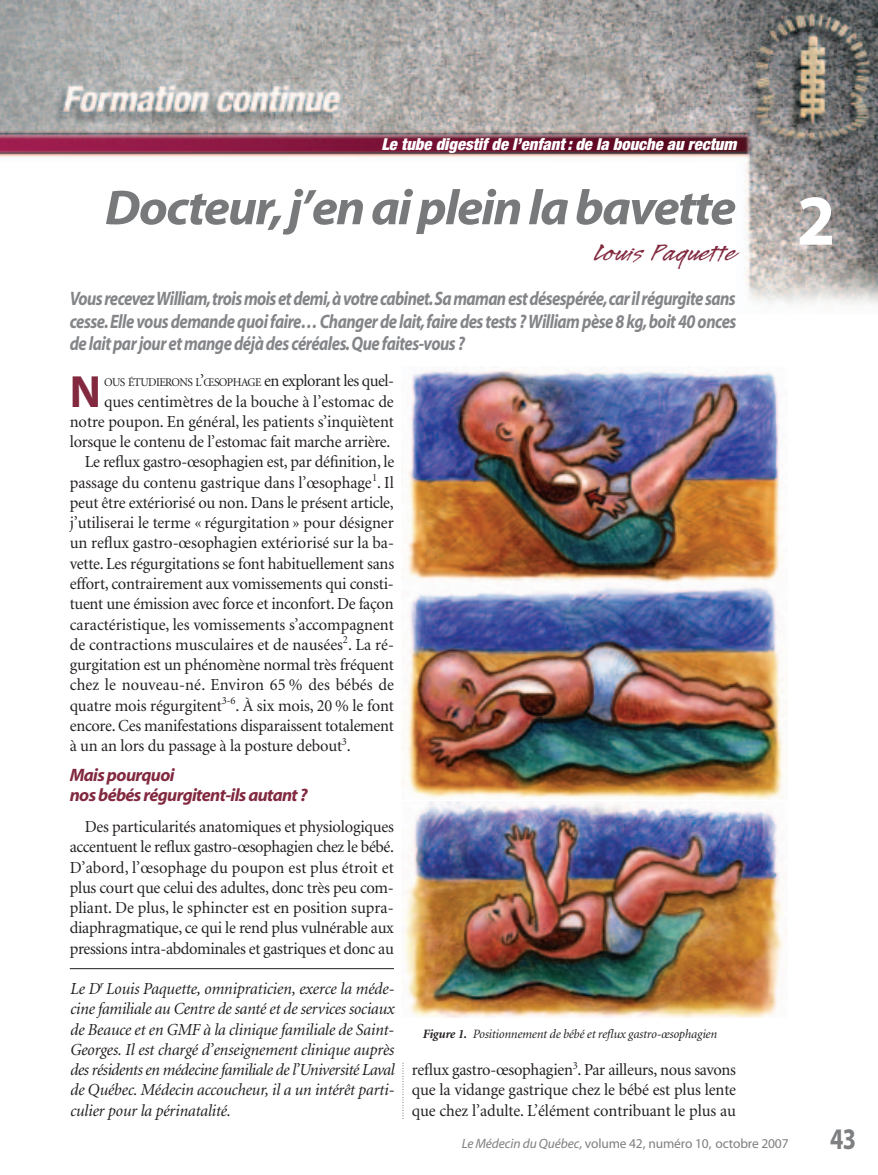
<style>
.page{position:relative;width:878px;height:1175px;background:#fff}
.page>*{position:absolute;margin:0;border:0;box-sizing:border-box;transform-origin:0 0}
.t1{font:700 72px "Myriad";color:#fff}
.t2{font:italic 700 49.5px "Myriad";letter-spacing:-.035em;color:#77797b;scale:1.05 1}
.t3{font:700 45.3px "Myriad";color:#82293f}
.t4{font:700 30px "Myriad";color:#7d7f81;scale:.8 1}
.t5{font:27px "Legault Std";color:#82293f;scale:1.2 1}
.t6{font:italic 700 19.5px/22.5px "Myriad";letter-spacing:-.03em;color:#838588;text-align:justify;scale:.85 1}
.t7{font:italic 700 18px/19.5px "Myriad";letter-spacing:-.035em;color:#82293f}
.t8{font:16.8px/20.2px "Minion";letter-spacing:-.01em;color:#231f20;text-align:justify}
.t9{font:italic 16.8px/20.2px "Minion";letter-spacing:-.01em;color:#231f20;text-align:justify}
.t10{font:16.8px "Minion";letter-spacing:.01em;color:#231f20}
.t11{font:italic 900 condensed 16.5px "Helvetica Neue";color:#fff}
.t12{font:13.5px "Myriad";letter-spacing:-.01em;color:#7d7f81}
.t13{font:italic 12.75px "Minion";letter-spacing:-.015em;color:#231f20}
.t14{font:11.85px "Minion";letter-spacing:-.045em;color:#231f20}
.s1{font-size:16.8px}
.s2{font-weight:700}
.s3{font-style:italic}
</style>
<div class="page">
<img style="left:0;top:0;width:878px;height:304px">
<hr style="left:70px;top:968px;width:324px;height:1px;background:#231f20">
<img style="left:401px;top:368px;width:385px;height:431px">
<img style="left:401px;top:801px;width:385px;height:216px">
<svg style="left:402px;top:1063px;width:1px;height:56px"></svg>
<p class="t11" style="left:381px;top:138px;width:356px">Le tube digestif de l’enfant : de la bouche au rectum</p>
<h2 class="t2" style="left:105px;top:189px;width:602px">Docteur,j’en ai plein la bavette</h2>
<h3 class="t5" style="left:595px;top:235px;width:119px">Louis Paquette</h3>
<p class="t6" style="left:70px;top:289px;width:785px">Vous recevez William,trois mois et demi,à votre cabinet.Sa maman est désespérée,car il régurgite sans cesse.Elle vous demande quoi faire… Changer de lait,faire des tests ? William pèse 8 kg,boit 40 onces de lait par jour et mange déjà des céréales.Que faites-vous ?</p>
<h3 class="t3" style="left:70px;top:374px;width:33px">N</h3>
<p class="t14" style="left:104px;top:378px;width:291px">OUS ÉTUDIERONS L<span class="s1">’</span>ŒSOPHAGE <span class="s1">en explorant les quel-</span></p>
<p class="t8" style="left:104px;top:392px;width:291px">ques centimètres de la bouche à l’estomac de</p>
<p class="t8" style="left:70px;top:413px;width:325px">notre poupon. En général, les patients s’inquiètent</p>
<p class="t8" style="left:70px;top:433px;width:322px">lorsque le contenu de l’estomac fait marche arrière.</p>
<p class="t8" style="left:85px;top:453px;width:311px">Le reflux gastro-œsophagien est, par définition, le</p>
<p class="t8" style="left:70px;top:473px;width:326px">passage du contenu gastrique dans l’œsophage<sup>1</sup>. Il</p>
<p class="t8" style="left:70px;top:494px;width:325px">peut être extériorisé ou non. Dans le présent article,</p>
<p class="t8" style="left:70px;top:514px;width:325px">j’utiliserai le terme « régurgitation » pour désigner</p>
<p class="t8" style="left:70px;top:534px;width:326px">un reflux gastro-œsophagien extériorisé sur la ba-</p>
<p class="t8" style="left:70px;top:554px;width:326px">vette. Les régurgitations se font habituellement sans</p>
<p class="t8" style="left:70px;top:575px;width:325px">effort, contrairement aux vomissements qui consti-</p>
<p class="t8" style="left:70px;top:595px;width:325px">tuent une émission avec force et inconfort. De façon</p>
<p class="t8" style="left:70px;top:615px;width:325px">caractéristique, les vomissements s’accompagnent</p>
<p class="t8" style="left:70px;top:635px;width:326px">de contractions musculaires et de nausées<sup>2</sup>. La ré-</p>
<p class="t8" style="left:70px;top:656px;width:325px">gurgitation est un phénomène normal très fréquent</p>
<p class="t10" style="left:70px;top:678px;width:326px">chez le nouveau-né. Environ 65 % des bébés de</p>
<p class="t8" style="left:70px;top:696px;width:325px">quatre mois régurgitent<sup>3-6</sup>. À six mois, 20 % le font</p>
<p class="t8" style="left:70px;top:716px;width:325px">encore. Ces manifestations disparaissent totalement</p>
<p class="t8" style="left:70px;top:737px;width:282px">à un an lors du passage à la posture debout<sup>3</sup>.</p>
<p class="t7" style="left:70px;top:767px;width:239px">Mais pourquoi<br>nos bébés régurgitent-ils autant?</p>
<p class="t8" style="left:70px;top:818px;width:326px;text-indent:15px">Des particularités anatomiques et physiologiques accentuent le reflux gastro-œsophagien chez le bébé.<br>D’abord, l’œsophage du poupon est plus étroit et plus court que celui des adultes, donc très peu com&shy;pliant. De plus, le sphincter est en position supra&shy;diaphragmatique, ce qui le rend plus vulnérable aux pressions intra-abdominales et gastriques et donc au</p>
<p class="t9" style="left:70px;top:980px;width:326px">Le D<sup>r</sup> Louis Paquette, omnipraticien, exerce la méde&shy;cine familiale au Centre de santé et de services sociaux de Beauce et en GMF à la clinique familiale de Saint-Georges. Il est chargé d’enseignement clinique auprès des résidents en médecine familiale de l’Université Laval de Québec. Médecin accoucheur, il a un intérêt parti&shy;culier pour la périnatalité.</p>
<p class="t13" style="left:422px;top:1028px;width:296px"><span class="s2">Figure 1.</span> Positionnement de bébé et reflux gastro-œsophagien</p>
<p class="t8" style="left:412px;top:1061px;width:325px">reflux gastro-œsophagien<sup>3</sup>. Par ailleurs, nous savons que la vidange gastrique chez le bébé est plus lente que chez l’adulte. L’élément contribuant le plus au</p>
<p class="t12" style="left:461px;top:1138px;width:328px"><span class="s3">Le Médecin du Québec,</span> volume 42, numéro 10, octobre 2007</p>
<h1 class="t1" style="left:796px;top:193px;width:40px">2</h1>
<h3 class="t4" style="left:830px;top:1127px;width:34px">43</h3>
</div>
